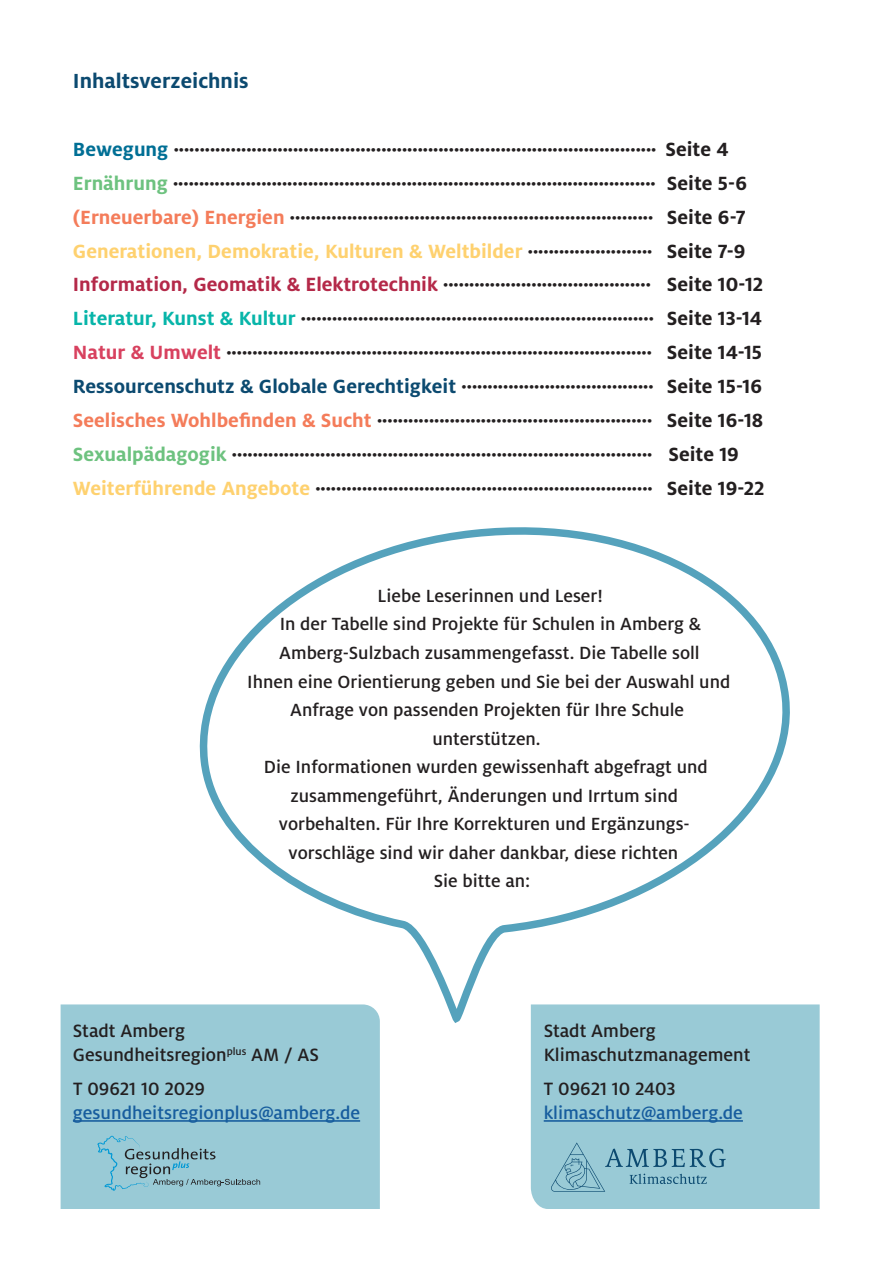
<style>
.page{position:relative;width:893px;height:1263px;background:#fff}
.page>*{position:absolute;margin:0;border:0;box-sizing:border-box;transform-origin:0 0}
.t1{font:700 22.65px "Milo OT";color:#0c4a70}
.t2{font:700 21.15px/33.9px "Milo OT";color:#231f20}
.t3{font:500 19.8px "Milo OT";color:#231f20}
.t4{font:500 19.8px "Milo OT";color:#175d9e}
.t5{font:500 19.5px "Milo OT";color:#231f20}
.s1{color:#006f95}
.s2{color:#6dc27f}
.s3{color:#f47c5a}
.s4{color:#fed16f}
.s5{color:#b42949}
.s6{color:#07b5a9}
.s7{color:#d8415f}
.s8{color:#0c4a70}
</style>
<div class="page">
<div style="left:531px;top:1004px;width:289px;height:205px;background:#99cad6"></div>
<div style="left:61px;top:1004px;width:319px;height:205px;background:#99cad6"></div>
<hr style="left:73px;top:1120px;width:287px;height:2px;background:#175d9e">
<hr style="left:544px;top:1120px;width:199px;height:2px;background:#175d9e">
<svg style="left:192px;top:527px;width:605px;height:505px"></svg>
<svg style="left:97px;top:1136px;width:163px;height:55px;background:#8cbcc8"></svg>
<svg style="left:551px;top:1142px;width:175px;height:50px;background:#87b9c9"></svg>
<p class="t1" style="left:73px;top:68px;width:177px">Inhaltsverzeichnis</p>
<p class="t2" style="left:73px;top:132px;width:693px"><span class="s1">Bewegung</span> ····························································································· Seite 4<br><span class="s2">Ernährung</span> ····························································································· Seite 5-6 <span class="s3">(Erneuerbare) Energien</span> ······································································ Seite 6-7<br><span class="s4">Generationen, Demokratie, Kulturen &amp; Weltbilder</span> ························ Seite 7-9<br><span class="s5">Information, Geomatik &amp; Elektrotechnik</span> ········································ Seite 10-12<br><span class="s6">Literatur, Kunst &amp; Kultur</span> ···································································· Seite 13-14<br><span class="s7">Natur &amp; Umwelt</span> ·················································································· Seite 14-15<br><span class="s8">Ressourcenschutz &amp; Globale Gerechtigkeit</span> ····································· Seite 15-16<br><span class="s3">Seelisches Wohlbefinden &amp; Sucht</span> ····················································· Seite 16-18<br><span class="s2">Sexualpädagogik</span> ················································································· Seite 19<br><span class="s4">Weiterführende Angebote</span> ································································· Seite 19-22</p>
<p class="t5" style="left:377px;top:585px;width:227px">Liebe Leserinnen und Leser!</p>
<p class="t5" style="left:280px;top:614px;width:423px">In der Tabelle sind Projekte für Schulen in Amberg &amp;</p>
<p class="t5" style="left:279px;top:642px;width:422px">Amberg-Sulzbach zusammengefasst. Die Tabelle soll</p>
<p class="t5" style="left:247px;top:671px;width:485px">Ihnen eine Orientierung geben und Sie bei der Auswahl und</p>
<p class="t5" style="left:290px;top:699px;width:395px">Anfrage von passenden Projekten für Ihre Schule</p>
<p class="t5" style="left:432px;top:728px;width:110px">unterstützen.</p>
<p class="t5" style="left:264px;top:756px;width:445px">Die Informationen wurden gewissenhaft abgefragt und</p>
<p class="t5" style="left:291px;top:785px;width:389px">zusammengeführt, Änderungen und Irrtum sind</p>
<p class="t5" style="left:279px;top:813px;width:412px">vorbehalten. Für Ihre Korrekturen und Ergänzungs-</p>
<p class="t5" style="left:289px;top:842px;width:391px">vorschläge sind wir daher dankbar, diese richten</p>
<p class="t5" style="left:434px;top:870px;width:98px">Sie bitte an:</p>
<p class="t3" style="left:73px;top:1020px;width:114px">Stadt Amberg</p>
<p class="t3" style="left:544px;top:1020px;width:114px">Stadt Amberg</p>
<p class="t3" style="left:73px;top:1044px;width:248px">Gesundheitsregion<sup>plus</sup> AM / AS</p>
<p class="t3" style="left:544px;top:1044px;width:208px">Klimaschutzmanagement</p>
<p class="t3" style="left:73px;top:1078px;width:133px">T 09621 10 2029</p>
<p class="t3" style="left:544px;top:1078px;width:133px">T 09621 10 2403</p>
<p class="t4" style="left:73px;top:1102px;width:289px">gesundheitsregionplus@amberg.de</p>
<p class="t4" style="left:544px;top:1102px;width:201px">klimaschutz@amberg.de</p>
</div>
